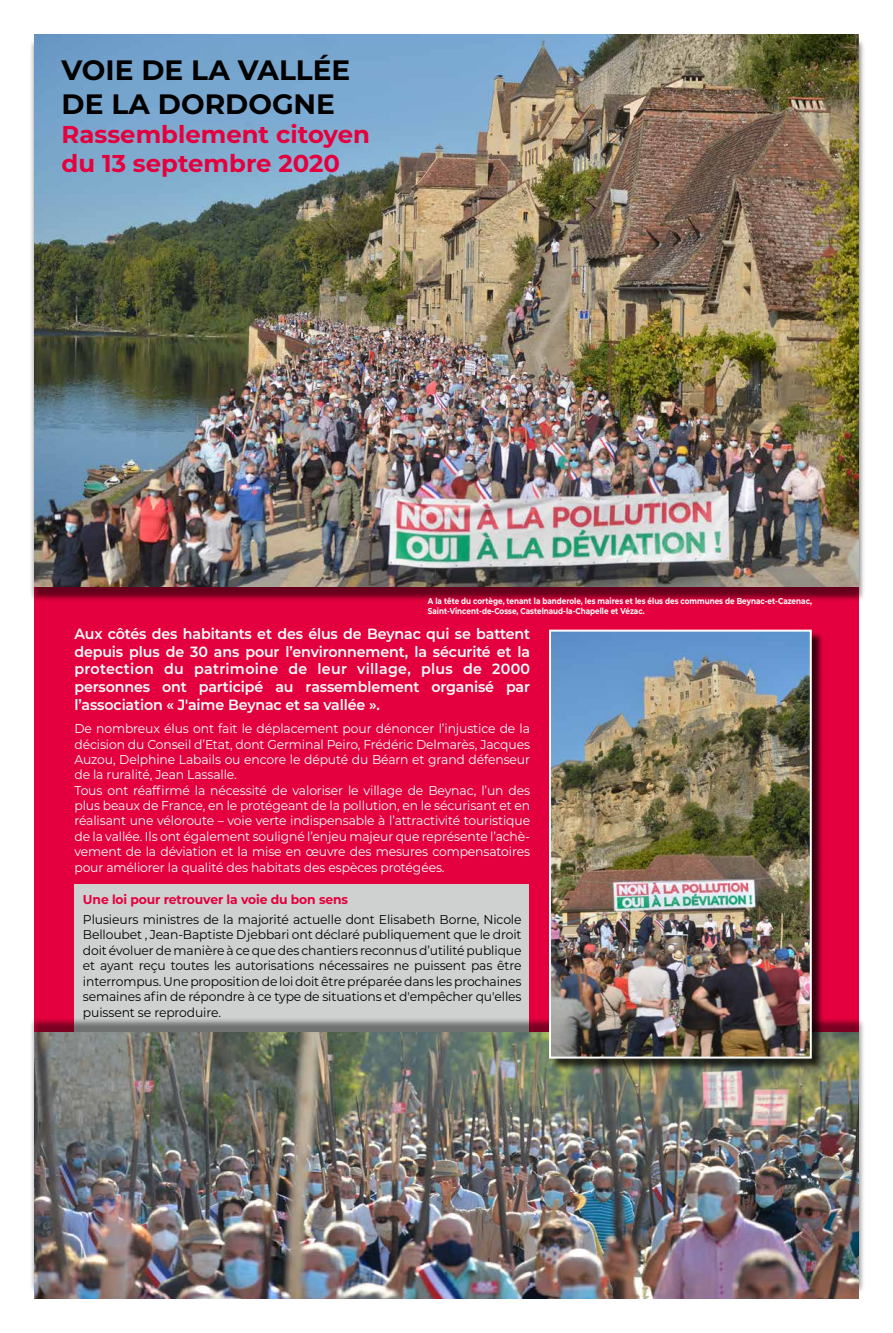
<style>
.page{position:relative;width:893px;height:1333px;background:#fff}
.page>*{position:absolute;margin:0;border:0;box-sizing:border-box;transform-origin:0 0}
.t1{font:700 28px/33.6px "Montserrat";color:#000}
.t2{font:700 24.4px/29.2px "Montserrat";color:#e4003e}
.t3{font:600 14.8px/17.7px "Montserrat";letter-spacing:-.01em;color:#fff;text-align:justify;scale:.96 1}
.t4{font:12.8px/15.4px "Montserrat";letter-spacing:-.01em;color:#fff;scale:.96 1}
.t5{font:12.8px/15.4px "Montserrat";letter-spacing:-.01em;color:#000;text-align:justify;scale:.96 1}
.t6{font:700 12.8px "Montserrat";letter-spacing:-.01em;color:#e4003e;scale:.96 1}
.t7{font:700 8.5px/10.2px "Montserrat";color:#fff;scale:.85 1}
</style>
<div class="page">
<div style="left:34px;top:34px;width:825px;height:1264px;background:#e4003e"></div>
<div style="left:74px;top:883px;width:455px;height:162px;background:#cfd0d0"></div>
<div style="left:29px;top:38px;width:836px;height:563px;background:#000;opacity:.55"></div>
<img style="left:34px;top:34px;width:825px;height:552px">
<div style="left:29px;top:1016px;width:836px;height:278px;background:#000;opacity:.46"></div>
<img style="left:34px;top:1032px;width:825px;height:266px">
<div style="left:550px;top:631px;width:274px;height:439px;background:#000;opacity:.75"></div>
<img style="left:552px;top:632px;width:257px;height:423px">
<div style="left:549px;top:629px;width:263px;height:429px;border:2px solid #fff"></div>
<h1 class="t1" style="left:62px;top:52px;width:290px">VOIE DE LA VALLÉE<br>DE LA DORDOGNE</h1>
<h2 class="t2" style="left:62px;top:119px;width:310px">Rassemblement citoyen du 13 septembre 2020</h2>
<p class="t7" style="left:428px;top:595px;width:453px">A la tête du cortège, tenant la banderole, les maires et les élus des communes de Beynac-et-Cazenac,<br>Saint-Vincent-de-Cosse, Castelnaud-la-Chapelle et Vézac.</p>
<p class="t3" style="left:74px;top:624px;width:476px">Aux côtés des habitants et des élus de Beynac qui se battent depuis plus de 30 ans pour l’environnement, la sécurité et la protection du patrimoine de leur village, plus de 2000 personnes ont participé au rassemblement organisé par l’association « J'aime Beynac et sa vallée ».</p>
<p class="t4" style="left:74px;top:720px;width:476px">De nombreux élus ont fait le déplacement pour dénoncer l’injustice de la décision du Conseil d’Etat, dont Germinal Peiro, Frédéric Delmarès, Jacques Auzou, Delphine Labails ou encore le député du Béarn et grand défenseur de la ruralité, Jean Lassalle.<br>Tous ont réaffirmé la nécessité de valoriser le village de Beynac, l’un des plus beaux de France, en le protégeant de la pollution, en le sécurisant et en réalisant une véloroute – voie verte indispensable à l’attractivité touristique de la vallée. Ils ont également souligné l’enjeu majeur que représente l’achè&shy;vement de la déviation et la mise en œuvre des mesures compensatoires pour améliorer la qualité des habitats des espèces protégées.</p>
<p class="t6" style="left:83px;top:889px;width:278px">Une loi pour retrouver la voie du bon sens</p>
<p class="t5" style="left:83px;top:911px;width:458px">Plusieurs ministres de la majorité actuelle dont Elisabeth Borne, Nicole Belloubet , Jean-Baptiste Djebbari ont déclaré publiquement que le droit doit évoluer de manière à ce que des chantiers reconnus d’utilité publique et ayant reçu toutes les autorisations nécessaires ne puissent pas être interrompus. Une proposition de loi doit être préparée dans les prochaines semaines afin de répondre à ce type de situations et d'empêcher qu'elles puissent se reproduire.</p>
</div>
